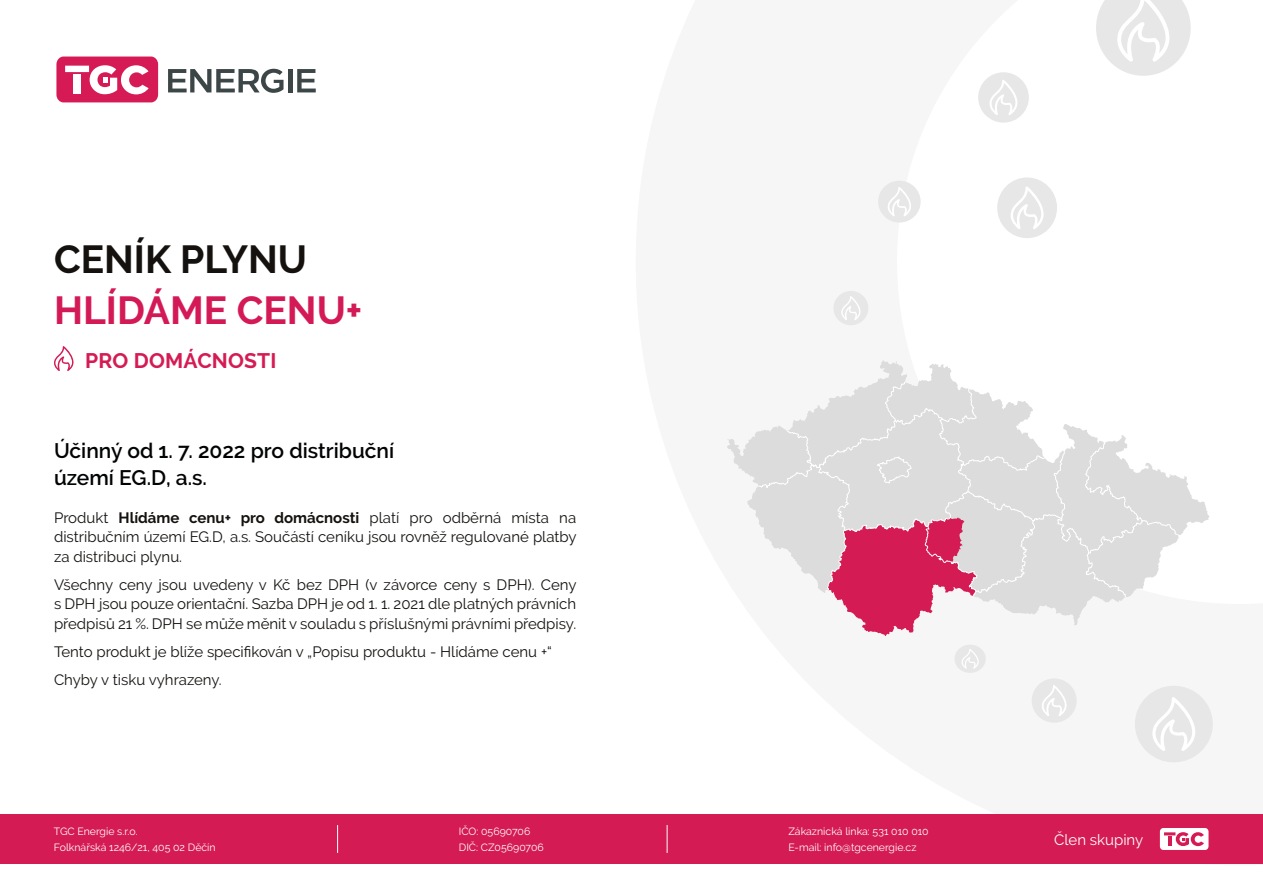
<style>
.page{position:relative;width:1263px;height:893px;background:#fff}
.page>*{position:absolute;margin:0;border:0;box-sizing:border-box;transform-origin:0 0}
.t1{font:700 39px "Raleway";color:#d41a56}
.t2{font:700 39px "Raleway";color:#14110e}
.Podnadpis{font:600 21px/27px "Raleway";color:#020304}
.t3{font:700 21px "Raleway";letter-spacing:.01em;color:#d41b54}
.Text_blok{font:15px/19.5px "Raleway";color:#14110e;text-align:justify}
.t4{font:15px "Raleway";color:#fff}
.t5{font:10.5px/16.5px "Raleway";color:#fff}
.s1{font-weight:700}
</style>
<div class="page">
<svg style="left:168px;top:69px;width:115px;height:24px"></svg>
<hr style="left:288px;top:69px;width:4px;height:23px;background:#3c4647">
<svg style="left:297px;top:69px;width:19px;height:23px"></svg>
<div style="left:56px;top:57px;width:102px;height:45px;background:#d61a55;border-radius:7px"></div>
<svg style="left:65px;top:65px;width:84px;height:29px"></svg>
<svg style="left:54px;top:346px;width:20px;height:25px"></svg>
<div style="left:878px;top:181px;width:43px;height:42px;background:#e7e7e7;border-radius:50%"></div>
<svg style="left:888px;top:187px;width:23px;height:29px"></svg>
<div style="left:1032px;top:678px;width:45px;height:45px;background:#e7e7e7;border-radius:50%"></div>
<svg style="left:1042px;top:685px;width:25px;height:31px"></svg>
<div style="left:1135px;top:686px;width:78px;height:76px;background:#e7e7e7;border-radius:50%"></div>
<svg style="left:1152px;top:697px;width:43px;height:54px"></svg>
<div style="left:833px;top:291px;width:35px;height:34px;background:#e7e7e7;border-radius:50%"></div>
<svg style="left:841px;top:296px;width:20px;height:24px"></svg>
<div style="left:978px;top:72px;width:51px;height:51px;background:#e7e7e7;border-radius:50%"></div>
<svg style="left:990px;top:80px;width:28px;height:35px"></svg>
<div style="left:997px;top:177px;width:60px;height:61px;background:#e7e7e7;border-radius:50%"></div>
<svg style="left:1011px;top:186px;width:33px;height:43px"></svg>
<svg style="left:1096px;top:0;width:95px;height:76px"></svg>
<div style="left:954px;top:645px;width:32px;height:28px;background:#e7e7e7;border-radius:50%"></div>
<svg style="left:962px;top:649px;width:17px;height:20px"></svg>
<div style="left:0;top:814px;width:1263px;height:50px;background:#d41b54"></div>
<div style="left:1160px;top:828px;width:48px;height:22px;background:#fff;border-radius:4px"></div>
<svg style="left:1164px;top:832px;width:40px;height:14px"></svg>
<svg style="left:667px;top:825px;width:1px;height:28px"></svg>
<svg style="left:337px;top:825px;width:1px;height:28px"></svg>
<svg style="left:727px;top:360px;width:482px;height:276px"></svg>
<svg style="left:758px;top:381px;width:420px;height:217px"></svg>
<h1 class="t2" style="left:54px;top:237px;width:255px">CENÍK PLYNU</h1>
<h1 class="t1" style="left:54px;top:288px;width:310px">HLÍDÁME CENU+</h1>
<h2 class="t3" style="left:85px;top:348px;width:193px">PRO DOMÁCNOSTI</h2>
<p class="Podnadpis" style="left:54px;top:436px;width:342px">Účinný od 1. 7. 2022 pro distribuční území EG.D, a.s.</p>
<p class="Text_blok" style="left:54px;top:508px;width:524px">Produkt <span class="s1">Hlídáme cenu+ pro domácnosti</span> platí pro odběrná místa na distribučním území EG.D, a.s. Součástí ceníku jsou rovněž regulované platby za distribuci plynu.</p>
<p class="Text_blok" style="left:54px;top:575px;width:524px">Všechny ceny jsou uvedeny v Kč bez DPH (v závorce ceny s DPH). Ceny s DPH jsou pouze orientační. Sazba DPH je od 1. 1. 2021 dle platných právních předpisů 21 %. DPH se může měnit v souladu s příslušnými právními předpisy.</p>
<p class="Text_blok" style="left:54px;top:642px;width:499px">Tento produkt je blíže specifikován v „Popisu produktu - Hlídáme cenu +“</p>
<p class="Text_blok" style="left:54px;top:670px;width:169px">Chyby v tisku vyhrazeny.</p>
<p class="t5" style="left:54px;top:823px;width:163px">TGC Energie s.r.o.<br>Folknářská 1246/21, 405 02 Děčín</p>
<p class="t5" style="left:459px;top:823px;width:86px">IČO: 05690706<br>DIČ: CZ05690706</p>
<p class="t5" style="left:788px;top:823px;width:142px">Zákaznická linka: 531 010 010<br>E-mail: info@tgcenergie.cz</p>
<p class="t4" style="left:1054px;top:831px;width:91px">Člen skupiny</p>
</div>
